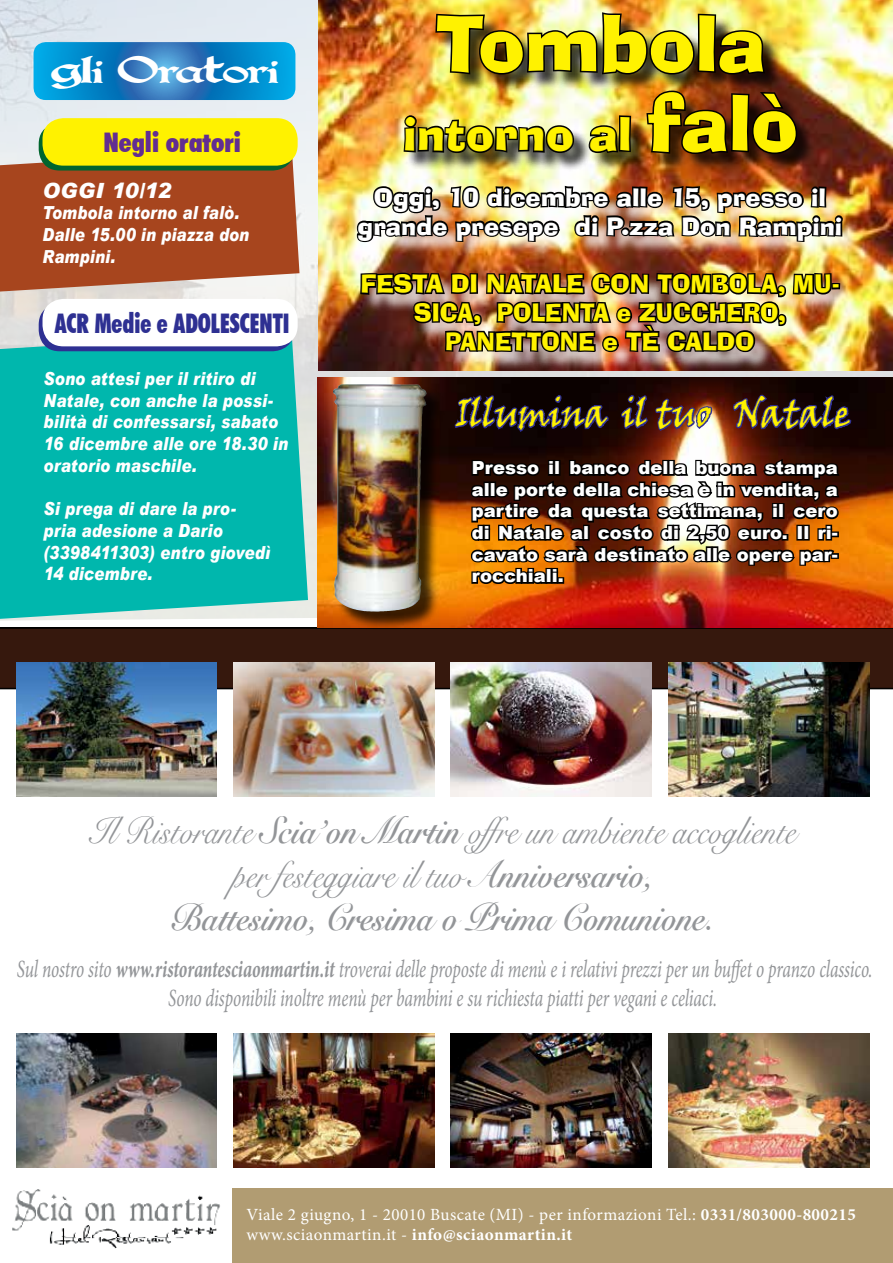
<style>
.page{position:relative;width:893px;height:1263px;background:#fff}
.page>*{position:absolute;margin:0;border:0;box-sizing:border-box;transform-origin:0 0}
.t1{font:75px "Ad Lib BT";letter-spacing:-.01em;color:#fff200}
.t2{font:45px "Ad Lib BT";letter-spacing:-.005em;color:#fff200}
.t3{font:39.45px "Viner Hand ITC";letter-spacing:-.015em;color:#fff200;scale:.91 1}
.t4{font:37.8px "Gregorian";letter-spacing:-.005em;color:#fff;scale:1.25 1}
.t5{font:700 37.5px/43.5px "Snell Roundhand";color:#939598;text-align:center;scale:.86 1}
.t6{font:900 condensed 27px "Futura BT";color:#2e3092;scale:.85 1}
.t7{font:900 condensed 27px "Futura BT";color:#622d91}
.t8{font:italic 24.75px/28.7px "Minion Pro";letter-spacing:-.01em;color:#939598;text-align:center;scale:.7 1}
.t9{font:24px/28.8px "Ad Lib BT";color:#fff200;text-align:center}
.t10{font:24px/28.8px "Ad Lib BT";color:#fff;text-align:center}
.t11{font:italic 900 21px "Arial";letter-spacing:.005em;color:#fff}
.t12{font:italic 900 18px/21.8px "Arial";letter-spacing:.015em;color:#fff;scale:.84 1}
.t13{font:900 18px/21.6px "Arial";color:#fff;text-align:justify}
.t14{font:italic 900 18px/21.8px "Arial";letter-spacing:.015em;color:#fff;scale:.83 1}
.t15{font:17.1px/20.1px "Minion Pro";letter-spacing:.025em;color:#fff}
.s1{font-size:75px}
.s2{font-weight:400}
.s3{font-weight:700}
</style>
<div class="page">
<img style="left:0;top:0;width:355px;height:621px">
<svg style="left:34px;top:42px;width:261px;height:58px;background:#1589c9"></svg>
<svg style="left:0;top:147px;width:299px;height:145px;background:#ae5633"></svg>
<div style="left:39px;top:123px;width:255px;height:48px;background:#00652e;border-radius:21px"></div>
<div style="left:43px;top:118px;width:255px;height:48px;background:#fff200;border-radius:21px"></div>
<svg style="left:0;top:331px;width:308px;height:288px;background:#0eb9b0"></svg>
<svg style="left:39px;top:304px;width:255px;height:47px"></svg>
<div style="left:43px;top:299px;width:255px;height:47px;background:#fff;border-radius:21px"></div>
<img style="left:319px;top:0;width:36px;height:370px">
<img style="left:0;top:627px;width:893px;height:636px">
<img style="left:318px;top:378px;width:37px;height:250px">
<img style="left:333px;top:384px;width:22px;height:228px">
<img style="left:355px;top:0;width:538px;height:1021px">
<div style="left:551px;top:571px;width:7px;height:13px;border:3px solid #000"></div>
<div style="left:557px;top:577px;width:7px;height:7px;border:3px solid #000"></div>
<h3 class="t4" style="left:49px;top:45px;width:184px">gli Oratori</h3>
<h3 class="t7" style="left:103px;top:126px;width:139px">Negli oratori</h3>
<p class="t11" style="left:43px;top:177px;width:130px">OGGI 10/12</p>
<p class="t14" style="left:43px;top:201px;width:251px">Tombola intorno al falò.<br>Dalle 15.00 in piazza don<br>Rampini.</p>
<h3 class="t6" style="left:55px;top:306px;width:154px">ACR Medie e ADOLE</h3>
<h3 class="t6" style="left:230px;top:306px;width:69px">SCENTI</h3>
<p class="t12" style="left:44px;top:367px;width:293px">Sono attesi per il ritiro di<br>Natale, con anche la possi&shy;bilità di confessarsi, sabato<br>16 dicembre alle ore 18.30 in oratorio maschile.</p>
<p class="t12" style="left:44px;top:497px;width:271px">Si prega di dare la pro&shy;pria adesione a Dario (3398411303) entro giovedì<br>14 dicembre.</p>
<h1 class="t1" style="left:436px;top:-3px;width:331px">Tombola</h1>
<h2 class="t2" style="left:403px;top:106px;width:396px">intorno al <span class="s1">falò</span></h2>
<h3 class="t10" style="left:358px;top:183px;width:486px">Oggi, 10 dicembre alle 15, presso il grande presepe di P.zza Don Rampini</h3>
<h3 class="t9" style="left:360px;top:269px;width:481px">FESTA DI NATALE CON TOMBOLA, MU-<br>SICA, POLENTA e ZUCCHERO,<br>PANETTONE e Tè CALDO</h3>
<h3 class="t3" style="left:456px;top:388px;width:435px">Illumina il tuo Natale</h3>
<p class="t13" style="left:472px;top:456px;width:368px">Presso il banco della buona stampa alle porte della chiesa è in vendita, a partire da questa settimana, il cero di Natale al costo di 2,50 euro. Il ri&shy;cavato sarà destinato alle opere par&shy;rocchiali.</p>
<h3 class="t5" style="left:89px;top:808px;width:823px"><span class="s2">Il Ristorante</span> Scia’ on Martin <span class="s2">offre un ambiente accogliente per festeggiare il tuo</span> Anniversario,<br>Battesimo, Cresima o Prima Comunione.</h3>
<h3 class="t8" style="left:17px;top:955px;width:1224px">Sul nostro sito <span class="s3">www.ristorantesciaonmartin.it</span> troverai delle proposte di menù e i relativi prezzi per un buffet o pranzo classico.<br>Sono disponibili inoltre menù per bambini e su richiesta piatti per vegani e celiaci.</h3>
<p class="t15" style="left:247px;top:1204px;width:611px">Viale 2 giugno, 1 - 20010 Buscate (MI) - per informazioni Tel.: <span class="s3">0331/803000-800215 </span>www.sciaonmartin.it - <span class="s3">info@sciaonmartin.it</span></p>
</div>
